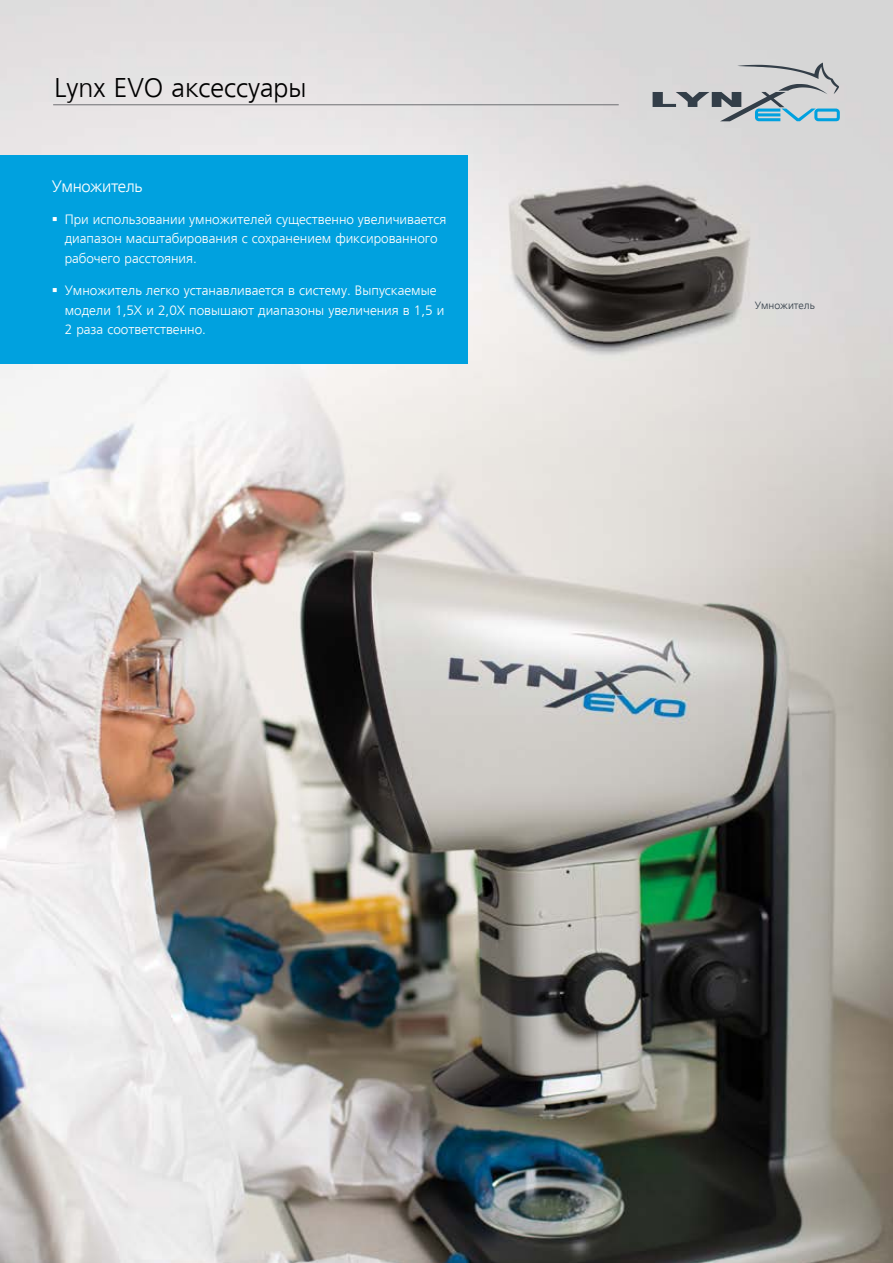
<style>
.page{position:relative;width:893px;height:1263px;background:#fff}
.page>*{position:absolute;margin:0;border:0;box-sizing:border-box;transform-origin:0 0}
.t1{font:300 27px "Frutiger LTCYR";color:#000}
.t2{font:300 16.5px "Frutiger LTCYR";letter-spacing:-.025em;color:#fff}
.t3{font:300 13.5px/19.5px "Frutiger LTCYR";color:#fff}
.t4{font:300 10.5px "Frutiger LTCYR";color:#333e48}
.s1{font-family:"Frutiger LT"}
</style>
<div class="page">
<img style="left:0;top:0;width:893px;height:1263px">
<hr style="left:53px;top:104px;width:566px;height:1px;background:#6d6e71">
<svg style="left:653px;top:63px;width:187px;height:58px;background:#b5bec3"></svg>
<div style="left:0;top:156px;width:468px;height:208px;background:#00a1df"></div>
<svg style="left:892px;top:411px;width:1px;height:13px"></svg>
<h1 class="t1" style="left:55px;top:74px;width:253px"><span class="s1">Lynx EVO</span> аксессуары</h1>
<p class="t2" style="left:52px;top:177px;width:92px">Умножитель</p>
<p class="t3" style="left:65px;top:210px;width:383px;text-indent:-13px">▪ При использовании умножителей существенно увеличивается диапазон масштабирования с сохранением фиксированного рабочего расстояния.</p>
<p class="t3" style="left:65px;top:281px;width:381px;text-indent:-13px">▪ Умножитель легко устанавливается в систему. Выпускаемые модели 1,5Х и 2,0Х повышают диапазоны увеличения в 1,5 и<br>2 раза соответственно.</p>
<p class="t4" style="left:755px;top:300px;width:61px">Умножитель</p>
</div>
